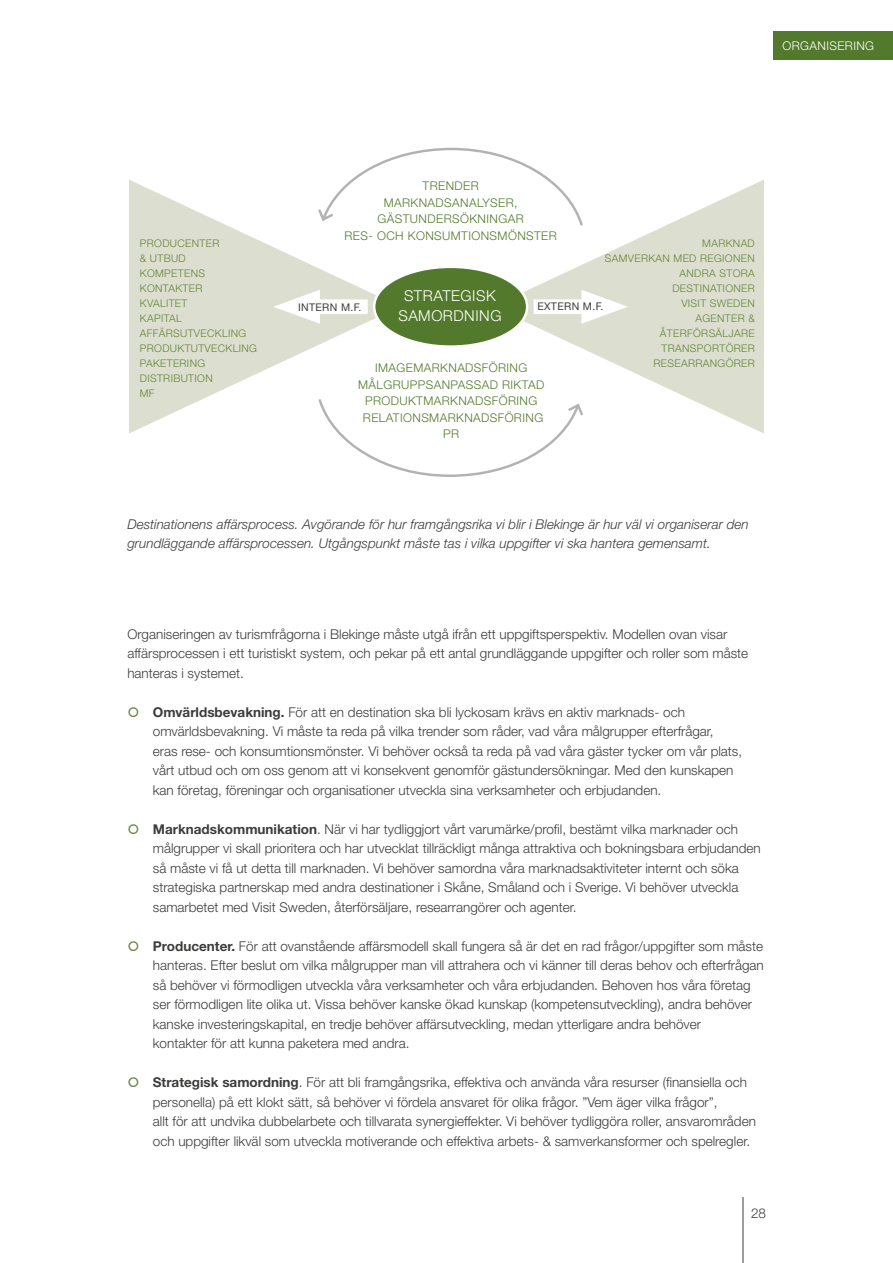
<style>
.page{position:relative;width:893px;height:1263px;background:#fff}
.page>*{position:absolute;margin:0;border:0;box-sizing:border-box;transform-origin:0 0}
.t1{font:300 15px/19.6px "Helvetica Neue";letter-spacing:.035em;color:#fff;text-align:center}
.t2{font:300 13.5px/19.5px "Helvetica Neue";color:#3c3c3b}
.t3{font:italic 300 13.5px/19.5px "Helvetica Neue";color:#3c3c3b}
.t4{font:300 12px/16.5px "Helvetica Neue";letter-spacing:.035em;color:#537a2c;text-align:center}
.t5{font:300 12px "Helvetica Neue";letter-spacing:.035em;color:#fff}
.t6{font:300 10.5px/15px "Helvetica Neue";letter-spacing:.035em;color:#658339}
.t7{font:10.5px "Helvetica Neue";letter-spacing:.035em;color:#3c3c3b}
.s1{font-weight:700}
</style>
<div class="page">
<hr style="left:743px;top:1197px;width:1px;height:66px;background:#3c3c3b">
<div style="left:774px;top:32px;width:119px;height:28px;background:#537a2c"></div>
<svg style="left:129px;top:180px;width:247px;height:253px;fill:#dcdfcf"></svg>
<svg style="left:523px;top:180px;width:241px;height:253px;fill:#dcdfcf"></svg>
<div style="left:374px;top:267px;width:153px;height:80px;background:#537a2c;border-radius:50%"></div>
<div style="left:373px;top:266px;width:155px;height:82px;border:2px solid #fff;border-radius:50%"></div>
<div style="left:301px;top:299px;width:67px;height:15px;background:#fff"></div>
<svg style="left:273px;top:290px;width:47px;height:34px"></svg>
<div style="left:534px;top:299px;width:67px;height:15px;background:#fff"></div>
<svg style="left:581px;top:290px;width:47px;height:34px"></svg>
<svg style="left:316px;top:147px;width:269px;height:81px"></svg>
<svg style="left:317px;top:397px;width:268px;height:80px"></svg>
<p class="t5" style="left:782px;top:38px;width:93px">ORGANISERING</p>
<p class="t4" style="left:344px;top:177px;width:214px">TRENDER<br>MARKNADSANALYSER,<br>GÄSTUNDERSÖKNINGAR<br>RES- OCH KONSUMTIONSMÖNSTER</p>
<p class="t6" style="left:140px;top:235px;width:119px">PRODUCENTER<br>&amp; UTBUD<br>KOMPETENS<br>KONTAKTER<br>KVALITET<br>KAPITAL<br>AFFÄRSUTVECKLING<br>PRODUKTUTVECKLING<br>PAKETERING<br>DISTRIBUTION<br>MF</p>
<p class="t6" style="left:605px;top:235px;width:152px;text-align:right">MARKNAD<br>SAMVERKAN MED REGIONEN<br>ANDRA STORA<br>DESTINATIONER<br>VISIT SWEDEN<br>AGENTER &amp;<br>ÅTERFÖRSÄLJARE<br>TRANSPORTÖRER<br>RESEARRANGÖRER</p>
<p class="t1" style="left:398px;top:286px;width:105px">STRATEGISK<br>SAMORDNING</p>
<p class="t7" style="left:298px;top:300px;width:65px">INTERN M.F.</p>
<p class="t7" style="left:537px;top:299px;width:68px">EXTERN M.F.</p>
<p class="t4" style="left:358px;top:360px;width:188px">IMAGEMARKNADSFÖRING<br>MÅLGRUPPSANPASSAD RIKTAD<br>PRODUKTMARKNADSFÖRING<br>RELATIONSMARKNADSFÖRING<br>PR</p>
<p class="t3" style="left:127px;top:514px;width:623px">Destinationens affärsprocess. Avgörande för hur framgångsrika vi blir i Blekinge är hur väl vi organiserar den grundläggande affärsprocessen. Utgångspunkt måste tas i vilka uppgifter vi ska hantera gemensamt.</p>
<p class="t2" style="left:127px;top:624px;width:622px">Organiseringen av turismfrågorna i Blekinge måste utgå ifrån ett uppgiftsperspektiv. Modellen ovan visar affärsprocessen i ett turistiskt system, och pekar på ett antal grundläggande uppgifter och roller som måste hanteras i systemet.</p>
<p class="t2" style="left:153px;top:702px;width:591px"><span class="s1">Omvärldsbevakning.</span> För att en destination ska bli lyckosam krävs en aktiv marknads- och omvärldsbevakning. Vi måste ta reda på vilka trender som råder, vad våra målgrupper efterfrågar,<br>eras rese- och konsumtionsmönster. Vi behöver också ta reda på vad våra gäster tycker om vår plats, vårt utbud och om oss genom att vi konsekvent genomför gästundersökningar. Med den kunskapen kan företag, föreningar och organisationer utveckla sina verksamheter och erbjudanden.</p>
<p class="t2" style="left:153px;top:819px;width:609px"><span class="s1">Marknadskommunikation</span>. När vi har tydliggjort vårt varumärke/profil, bestämt vilka marknader och målgrupper vi skall prioritera och har utvecklat tillräckligt många attraktiva och bokningsbara erbjudanden så måste vi få ut detta till marknaden. Vi behöver samordna våra marknadsaktiviteter internt och söka strategiska partnerskap med andra destinationer i Skåne, Småland och i Sverige. Vi behöver utveckla samarbetet med Visit Sweden, återförsäljare, researrangörer och agenter.</p>
<p class="t2" style="left:153px;top:936px;width:612px"><span class="s1">Producenter.</span> För att ovanstående affärsmodell skall fungera så är det en rad frågor/uppgifter som måste hanteras. Efter beslut om vilka målgrupper man vill attrahera och vi känner till deras behov och efterfrågan så behöver vi förmodligen utveckla våra verksamheter och våra erbjudanden. Behoven hos våra företag ser förmodligen lite olika ut. Vissa behöver kanske ökad kunskap (kompetensutveckling), andra behöver kanske investeringskapital, en tredje behöver affärsutveckling, medan ytterligare andra behöver<br>kontakter för att kunna paketera med andra.</p>
<p class="t2" style="left:153px;top:1072px;width:605px"><span class="s1">Strategisk samordning</span>. För att bli framgångsrika, effektiva och använda våra resurser (finansiella och personella) på ett klokt sätt, så behöver vi fördela ansvaret för olika frågor. ”Vem äger vilka frågor”,<br>allt för att undvika dubbelarbete och tillvarata synergieffekter. Vi behöver tydliggöra roller, ansvarområden och uppgifter likväl som utveckla motiverande och effektiva arbets- &amp; samverkansformer och spelregler.</p>
<p class="t2" style="left:751px;top:1203px;width:17px">28</p>
</div>
